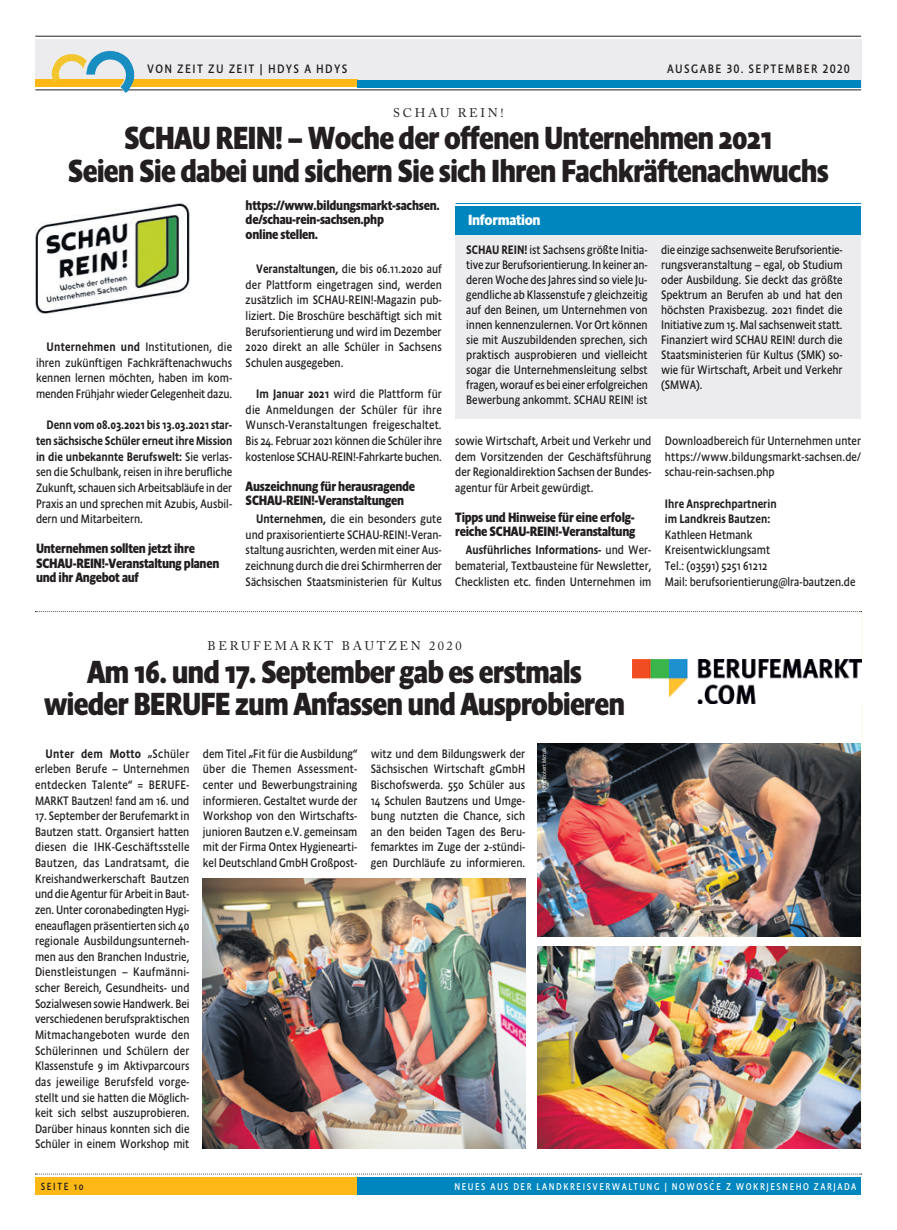
<style>
.page{position:relative;width:897px;height:1230px;background:#fff}
.page>*{position:absolute;margin:0;border:0;box-sizing:border-box;transform-origin:0 0}
.t1{font:700 32.5px/32.5px "Absara Sans Head OT";letter-spacing:-.03em;color:#231f20;text-align:center;scale:.96 1}
.t2{font:700 15px "Absara Sans Head OT";letter-spacing:-.02em;color:#fff}
.t3{font:700 13.75px/14.4px "Absara Sans Head OT";letter-spacing:-.02em;color:#231f20;scale:.95 1}
.t4{font:12.5px/15.6px "Absara Sans Head OT";color:#231f20;text-align:justify;scale:.95 1}
.t5{font:12.5px "Absara Sans Head OT";letter-spacing:.11em;color:#231f20}
.t6{font:500 12.5px/15.6px "Absara Sans Head OT";color:#231f20;scale:.95 1}
.t7{font:12.5px "Adobe Caslon Pro";letter-spacing:.215em;color:#231f20}
.t8{font:10.62px "Absara Sans Head OT";letter-spacing:.16em;color:#231f20;scale:.95 1}
.t9{font:10px "Absara Sans Head OT";letter-spacing:.16em;color:#fff;scale:.95 1}
.t10{font:300 5.62px "Absara Sans Head OT";letter-spacing:-.02em;color:#fff}
.s1{font-weight:500}
</style>
<div class="page">
<div style="left:35px;top:1177px;width:322px;height:17px;background:#fcb814"></div>
<div style="left:357px;top:1177px;width:504px;height:18px;background:#0086be"></div>
<svg style="left:35px;top:1173px;width:826px;height:1px"></svg>
<div style="left:35px;top:39px;width:826px;height:48px;background:#ececee"></div>
<div style="left:35px;top:80px;width:322px;height:7px;background:#fcb814"></div>
<div style="left:357px;top:80px;width:504px;height:7px;background:#0086be"></div>
<hr style="left:35px;top:90px;width:826px;height:1px;background:#231f20">
<hr style="left:35px;top:36px;width:826px;height:1px;background:#231f20">
<img style="left:51px;top:51px;width:85px;height:42px">
<hr style="left:861px;top:610px;width:1px;height:537px;background:#fef8eb">
<img style="left:36px;top:203px;width:153px;height:110px">
<hr style="left:455px;top:203px;width:406px;height:1px;background:#0086be">
<div style="left:455px;top:232px;width:406px;height:187px;background:#ececee"></div>
<div style="left:455px;top:206px;width:406px;height:28px;background:#0086be"></div>
<svg style="left:35px;top:611px;width:826px;height:1px"></svg>
<img style="left:203px;top:878px;width:322px;height:270px">
<img style="left:538px;top:946px;width:322px;height:202px">
<img style="left:538px;top:743px;width:322px;height:193px">
<img style="left:632px;top:659px;width:229px;height:44px">
<p class="t5" style="left:147px;top:61px;width:202px">VON ZEIT ZU ZEIT | HDYS A HDYS</p>
<p class="t5" style="left:667px;top:61px;width:184px">AUSGABE 30. SEPTEMBER 2020</p>
<p class="t7" style="left:393px;top:105px;width:112px">SCHAU REIN!</p>
<h1 class="t1" style="left:68px;top:122px;width:794px">SCHAU REIN! – Woche der offenen Unternehmen 2021<br>Seien Sie dabei und sichern Sie sich Ihren Fachkräftenachwuchs</h1>
<p class="t2" style="left:468px;top:211px;width:74px">Information</p>
<p class="t4" style="left:466px;top:242px;width:193px;line-height:15px"><span class="s1">SCHAU REIN!</span> ist Sachsens größte Initia&shy;tive zur Berufsorientierung. In keiner an&shy;deren Woche des Jahres sind so viele Ju&shy;gendliche ab Klassenstufe 7 gleichzeitig auf den Beinen, um Unternehmen von innen kennenzulernen. Vor Ort können sie mit Auszubildenden sprechen, sich praktisch ausprobieren und vielleicht sogar die Unternehmensleitung selbst fragen, worauf es bei einer erfolgreichen Bewerbung ankommt. SCHAU REIN! ist</p>
<p class="t4" style="left:661px;top:242px;width:193px;line-height:15px">die einzige sachsenweite Berufsorientie&shy;rungsveranstaltung – egal, ob Studium oder Ausbildung. Sie deckt das größte Spektrum an Berufen ab und hat den höchsten Praxisbezug. 2021 findet die Initiative zum 15. Mal sachsenweit statt.<br>Finanziert wird SCHAU REIN! durch die Staatsministerien für Kultus (SMK) so&shy;wie für Wirtschaft, Arbeit und Verkehr (SMWA).</p>
<p class="t3" style="left:246px;top:198px;width:206px">https://www.bildungsmarkt-sachsen. de/schau-rein-sachsen.php<br>online stellen.</p>
<p class="t4" style="left:246px;top:261px;width:208px;text-indent:11px"><span class="s1">Veranstaltungen,</span> die bis 06.11.2020 auf der Plattform eingetragen sind, werden zusätzlich im SCHAU-REIN!-Magazin pub&shy;liziert. Die Broschüre beschäftigt sich mit Berufsorientierung und wird im Dezember 2020 direkt an alle Schüler in Sachsens Schulen ausgegeben.</p>
<p class="t4" style="left:246px;top:386px;width:208px;text-indent:11px"><span class="s1">Im Januar 2021</span> wird die Plattform für die Anmeldungen der Schüler für ihre Wunsch-Veranstaltungen freigeschaltet.<br>Bis 24. Februar 2021 können die Schüler ihre kostenlose SCHAU-REIN!-Fahrkarte buchen.</p>
<p class="t3" style="left:246px;top:479px;width:180px">Auszeichnung für herausragende<br>SCHAU-REIN!-Veranstaltungen</p>
<p class="t4" style="left:246px;top:511px;width:208px;text-indent:11px"><span class="s1">Unternehmen,</span> die ein besonders gute und praxisorientierte SCHAU-REIN!-Veran&shy;staltung ausrichten, werden mit einer Aus&shy;zeichnung durch die drei Schirmherren der Sächsischen Staatsministerien für Kultus</p>
<p class="t4" style="left:36px;top:339px;width:208px;text-indent:11px"><span class="s1">Unternehmen und</span> Institutionen, die ihren zukünftigen Fachkräftenachwuchs kennen lernen möchten, haben im kom&shy;menden Frühjahr wieder Gelegenheit dazu.</p>
<p class="t4" style="left:36px;top:417px;width:208px;text-indent:11px"><span class="s1">Denn vom 08.03.2021 bis 13.03.2021 star&shy;ten sächsische Schüler erneut ihre Mission in die unbekannte Berufswelt:</span> Sie verlas&shy;sen die Schulbank, reisen in ihre berufliche Zukunft, schauen sich Arbeitsabläufe in der Praxis an und sprechen mit Azubis, Ausbil&shy;dern und Mitarbeitern.</p>
<p class="t3" style="left:36px;top:541px;width:194px">Unternehmen sollten jetzt ihre<br>SCHAU-REIN!-Veranstaltung planen und ihr Angebot auf</p>
<p class="t4" style="left:455px;top:433px;width:208px">sowie Wirtschaft, Arbeit und Verkehr und dem Vorsitzenden der Geschäftsführung der Regionaldirektion Sachsen der Bundes&shy;agentur für Arbeit gewürdigt.</p>
<p class="t3" style="left:455px;top:510px;width:191px">Tipps und Hinweise für eine erfolg&shy;reiche SCHAU-REIN!-Veranstaltung</p>
<p class="t4" style="left:455px;top:542px;width:208px;text-indent:11px"><span class="s1">Ausführliches Informations-</span> und Wer&shy;bematerial, Textbausteine für Newsletter, Checklisten etc. finden Unternehmen im</p>
<p class="t4" style="left:665px;top:433px;width:208px">Downloadbereich für Unternehmen unter https://www.bildungsmarkt-sachsen.de/ schau-rein-sachsen.php</p>
<p class="t6" style="left:665px;top:495px;width:119px">Ihre Ansprechpartnerin im Landkreis Bautzen:</p>
<p class="t4" style="left:665px;top:527px;width:202px;text-align:left">Kathleen Hetmank<br>Kreisentwicklungsamt<br>Tel.: (03591) 5251 61212<br>Mail: berufsorientierung@lra-bautzen.de</p>
<p class="t7" style="left:208px;top:638px;width:255px">BERUFEMARKT BAUTZEN 2020</p>
<h1 class="t1" style="left:44px;top:655px;width:607px">Am 16. und 17. September gab es erstmals wieder BERUFE zum Anfassen und Ausprobieren</h1>
<p class="t10" style="left:541px;top:792px;width:47px;rotate:-90deg">Fotos: Robert Michalk</p>
<p class="t4" style="left:35px;top:745px;width:164px;text-indent:11px"><span class="s1">Unter dem Motto</span> „Schüler erleben Berufe – Unternehmen entdecken Talente“ = BERUFE-MARKT Bautzen! fand am 16. und</p>
<p class="t4" style="left:35px;top:808px;width:164px">17. September der Berufemarkt in Bautzen statt. Organsiert hatten diesen die IHK-Geschäftsstelle Bautzen, das Landratsamt, die Kreishandwerkerschaft Bautzen und die Agentur für Arbeit in Baut&shy;zen. Unter coronabedingten Hygi&shy;eneauflagen präsentierten sich 40 regionale Ausbildungsunterneh&shy;men aus den Branchen Industrie, Dienstleistungen – Kaufmänni&shy;scher Bereich, Gesundheits- und Sozialwesen sowie Handwerk. Bei verschiedenen berufspraktischen Mitmachangeboten wurde den Schülerinnen und Schülern der Klassenstufe 9 im Aktivparcours das jeweilige Berufsfeld vorge&shy;stellt und sie hatten die Möglich&shy;keit sich selbst auszuprobieren.<br>Darüber hinaus konnten sich die Schüler in einem Workshop mit</p>
<p class="t4" style="left:203px;top:745px;width:164px">dem Titel „Fit für die Ausbildung“ über die Themen Assessment&shy;center und Bewerbungstraining informieren. Gestaltet wurde der Workshop von den Wirtschafts&shy;junioren Bautzen e.V. gemeinsam mit der Firma Ontex Hygienearti&shy;kel Deutschland GmbH Großpost-</p>
<p class="t4" style="left:371px;top:745px;width:164px">witz und dem Bildungswerk der Sächsischen Wirtschaft gGmbH Bischofswerda. 550 Schüler aus 14 Schulen Bautzens und Umge&shy;bung nutzten die Chance, sich an den beiden Tagen des Beru&shy;femarktes im Zuge der 2-stündi&shy;gen Durchläufe zu informieren.</p>
<p class="t8" style="left:41px;top:1179px;width:47px">SEITE 10</p>
<p class="t9" style="left:454px;top:1180px;width:424px">NEUES AUS DER LANDKREISVERWALTUNG | NOWOSC´E Z WOKRJESNEHO ZARJADA</p>
</div>
